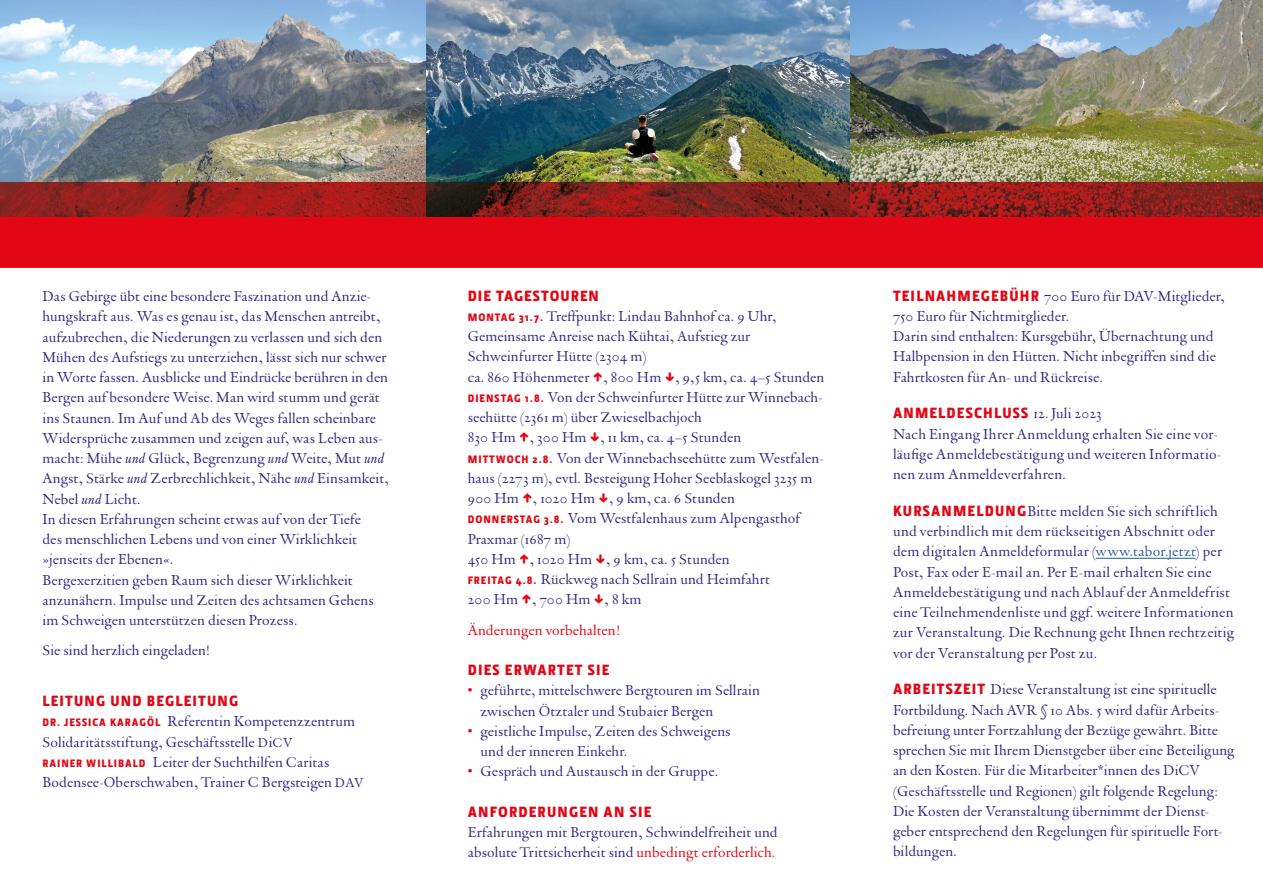
<style>
.page{position:relative;width:1263px;height:893px;background:#fff}
.page>*{position:absolute;margin:0;border:0;box-sizing:border-box;transform-origin:0 0}
.t1{font:15px/20.2px "DTL Vanden Keere D";letter-spacing:.01em;color:#312783}
.t2{font:900 15px "Section";letter-spacing:.08em;color:#e30614}
.t3{font:15px "DTL Vanden Keere D";letter-spacing:.01em;color:#e30614}
.s1{font-style:italic}
.s2{font-family:"Section";font-weight:900;font-size:10.8px;color:#e30614}
.s3{font-size:13.5px}
.s4{font-family:"DTL Vanden Keere D Caps"}
.s5{color:#e30614}
.s6{font-family:"Section";font-weight:900;color:#e30614}
.s7{font-family:"DTL Vanden Keere D Caps";font-weight:400;color:#312783}
.s8{font-family:"DTL Vanden Keere D";font-weight:400;color:#312783}
.s9{color:#275b9c}
</style>
<div class="page">
<img style="left:0;top:0;width:1263px;height:183px">
<hr style="left:1096px;top:558px;width:99px;height:1px;background:#275b9c">
<svg style="left:0;top:183px;width:1263px;height:85px;fill:#e30614"></svg>
<p class="t1" style="left:43px;top:286px;width:348px">Das Gebirge übt eine besondere Faszination und Anzie&shy;hungskraft aus. Was es genau ist, das Menschen antreibt, aufzubrechen, die Niederungen zu verlassen und sich den Mühen des Aufstiegs zu unterziehen, lässt sich nur schwer in Worte fassen. Ausblicke und Eindrücke berühren in den Bergen auf besondere Weise. Man wird stumm und gerät ins Staunen. Im Auf und Ab des Weges fallen scheinbare Widersprüche zusammen und zeigen auf, was Leben aus&shy;macht: Mühe <span class="s1">und</span> Glück, Begrenzung <span class="s1">und</span> Weite, Mut <span class="s1">und </span>Angst, Stärke <span class="s1">und</span> Zerbrechlichkeit, Nähe <span class="s1">und</span> Einsamkeit, Nebel <span class="s1">und</span> Licht.<br>In diesen Erfahrungen scheint etwas auf von der Tiefe<br>des menschlichen Lebens und von einer Wirklichkeit »jenseits der Ebenen«.<br>Bergexerzitien geben Raum sich dieser Wirklichkeit anzunähern. Impulse und Zeiten des achtsamen Gehens im Schweigen unterstützen diesen Prozess.</p>
<p class="t1" style="left:43px;top:640px;width:169px">Sie sind herzlich eingeladen!</p>
<p class="t2" style="left:43px;top:692px;width:197px">LEITUNG UND BEGLEITUNG</p>
<p class="t1" style="left:43px;top:711px;width:322px"><span class="s2">DR. JESSICA KARAGÖL</span> Referentin Kompetenzzentrum Solidaritätsstiftung, Geschäftsstelle <span class="s3">D</span>i<span class="s3">CV<br></span><span class="s2">RAINER WILLIBALD</span> Leiter der Suchthilfen Caritas Bodensee-Oberschwaben, Trainer C Bergsteigen <span class="s3">DAV</span></p>
<p class="t2" style="left:468px;top:287px;width:133px">DIE TAGESTOUREN</p>
<p class="t1" style="left:468px;top:306px;width:358px"><span class="s2">MONTAG 31.7.</span> Treffpunkt: Lindau Bahnhof ca. <span class="s4">9</span> Uhr, Gemeinsame Anreise nach Kühtai, Aufstieg zur Schweinfurter Hütte (<span class="s4">2304</span> m)<br>ca. <span class="s4">860</span> Höhenmeter , <span class="s4">800</span> Hm , <span class="s4">9,5</span> km, ca. <span class="s4">4–5</span> Stunden <span class="s2">DIENSTAG 1.8.</span> Von der Schweinfurter Hütte zur Winnebach&shy;seehütte (<span class="s4">2361</span> m) über Zwieselbachjoch<br><span class="s4">830</span> Hm , <span class="s4">300</span> Hm , <span class="s4">11</span> km, ca. <span class="s4">4–5</span> Stunden<br><span class="s2">MITTWOCH 2.8.</span> Von der Winnebachseehütte zum Westfalen&shy;haus (<span class="s4">2273</span> m), evtl. Besteigung Hoher Seeblaskogel <span class="s4">3235</span> m <span class="s4">900</span> Hm , <span class="s4">1020</span> Hm , <span class="s4">9</span> km, ca. <span class="s4">6</span> Stunden<br><span class="s2">DONNERSTAG 3.8.</span> Vom Westfalenhaus zum Alpengasthof Praxmar (<span class="s4">1687</span> m)<br><span class="s4">450</span> Hm , <span class="s4">1020</span> Hm , <span class="s4">9</span> km, ca. <span class="s4">5</span> Stunden<br><span class="s2">FREITAG 4.8.</span> Rückweg nach Sellrain und Heimfahrt<br><span class="s4">200</span> Hm , <span class="s4">700</span> Hm , <span class="s4">8</span> km</p>
<p class="t3" style="left:468px;top:620px;width:154px">Änderungen vorbehalten!</p>
<p class="t2" style="left:468px;top:662px;width:143px">DIES ERWARTET SIE</p>
<p class="t1" style="left:480px;top:680px;width:281px;text-indent:-13px"><span class="s5">•</span> geführte, mittelschwere Bergtouren im Sellrain zwischen Ötztaler und Stubaier Bergen</p>
<p class="t1" style="left:480px;top:721px;width:251px;text-indent:-13px"><span class="s5">•</span> geistliche Impulse, Zeiten des Schweigens und der inneren Einkehr.</p>
<p class="t1" style="left:468px;top:761px;width:252px"><span class="s5">•</span> Gespräch und Austausch in der Gruppe.</p>
<p class="t2" style="left:468px;top:803px;width:185px">ANFORDERUNGEN AN SIE</p>
<p class="t1" style="left:468px;top:822px;width:311px">Erfahrungen mit Bergtouren, Schwindelfreiheit und absolute Trittsicherheit sind <span class="s5">unbedingt erforderlich.</span></p>
<p class="t1" style="left:893px;top:286px;width:333px"><span class="s6">TEILNAHMEGEBÜHR</span> <span class="s4">700</span> Euro für DAV-Mitglieder, <span class="s4">750</span> Euro für Nichtmitglieder.<br>Darin sind enthalten: Kursgebühr, Übernachtung und Halbpension in den Hütten. Nicht inbegriffen sind die Fahrtkosten für An- und Rückreise.</p>
<p class="t2" style="left:893px;top:405px;width:210px">ANMELDESCHLUSS <span class="s7">12.</span> <span class="s8">Juli</span> <span class="s7">2023</span></p>
<p class="t1" style="left:893px;top:424px;width:330px">Nach Eingang Ihrer Anmeldung erhalten Sie eine vor&shy;läufige Anmeldebestätigung und weiteren Informatio&shy;nen zum Anmeldeverfahren.</p>
<p class="t1" style="left:893px;top:501px;width:343px"><span class="s6">KURSANMELDUNG</span>Bitte melden Sie sich schriftlich und verbindlich mit dem rückseitigen Abschnitt oder dem digitalen Anmelde formular (<span class="s9">www.tabor.jetzt</span>) per Post, Fax oder E-mail an. Per E-mail erhalten Sie eine Anmeldebestätigung und nach Ablauf der Anmeldefrist eine Teilnehmendenliste und ggf. weitere Informationen zur Veranstaltung. Die Rechnung geht Ihnen rechtzeitig vor der Veranstaltung per Post zu.</p>
<p class="t1" style="left:893px;top:679px;width:343px"><span class="s6">ARBEITSZEIT</span> Diese Veranstaltung ist eine spirituelle Fortbildung. Nach AVR § <span class="s4">10</span> Abs. <span class="s4">5</span> wird dafür Arbeits&shy;befreiung unter Fortzahlung der Bezüge gewährt. Bitte sprechen Sie mit Ihrem Dienstgeber über eine Beteiligung an den Kosten. Für die Mitarbeiter*innen des DiCV (Geschäftsstelle und Regionen) gilt folgende Regelung:<br>Die Kosten der Veranstaltung übernimmt der Dienst&shy;geber entsprechend den Regelungen für spirituelle Fort&shy;bildungen.</p>
</div>
